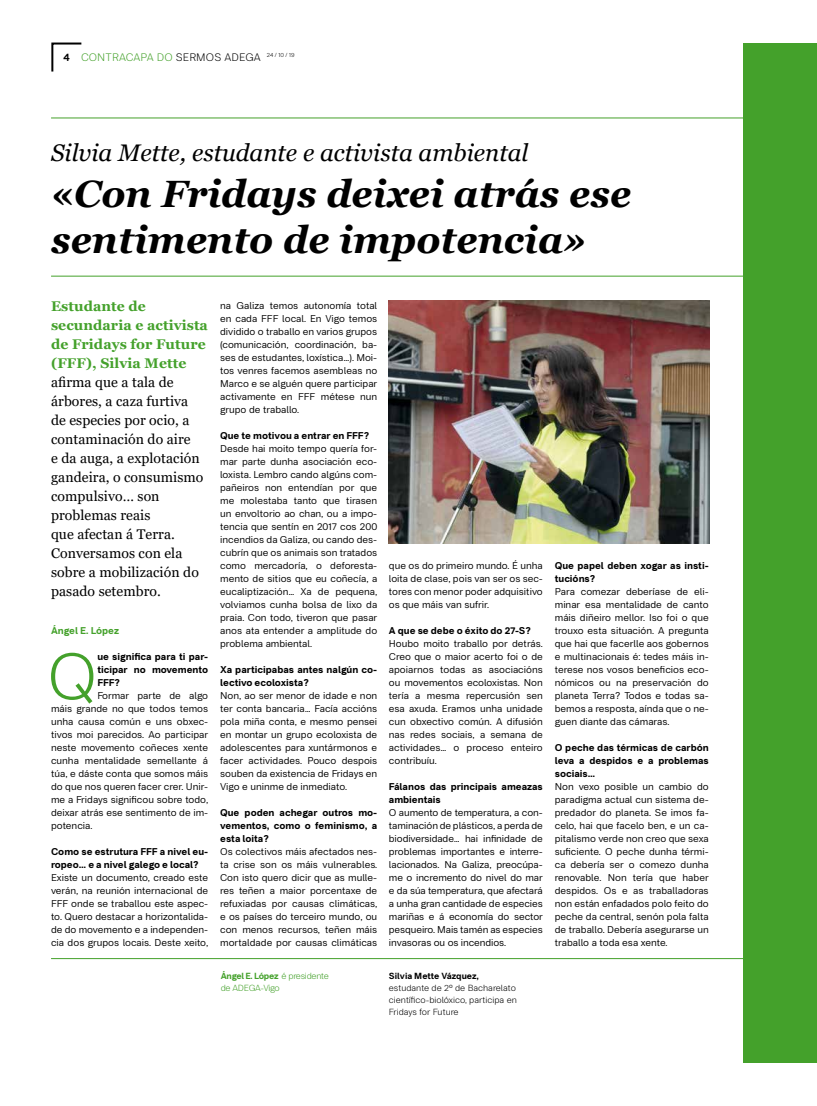
<style>
.page{position:relative;width:817px;height:1106px;background:#fff}
.page>*{position:absolute;margin:0;border:0;box-sizing:border-box;transform-origin:0 0}
.t1{font:300 66.5px "Mais Grotesk";color:#44a12b}
.t2{font:italic 700 38px/45.6px "Georgia";color:#000}
.t3{font:italic 24px "Georgia";color:#000}
.t4{font:14px/19px "Georgia";letter-spacing:.005em;color:#000}
.t5{font:700 14px/19px "Georgia";letter-spacing:.005em;color:#44a12b}
.t6{font:300 11px "Mais Grotesk";letter-spacing:.01em;color:#44a12b}
.t7{font:10px/13px "Mais Grotesk";color:#000;text-align:justify}
.t8{font:700 10px/13px "Mais Grotesk";color:#000}
.t9{font:700 10px "Mais Grotesk";color:#44a12b}
.t10{font:300 9px/12px "Mais Grotesk";color:#000;text-align:justify}
.t11{font:300 9px/12px "Mais Grotesk";letter-spacing:-.03em;color:#44a12b}
.t12{font:700 9px "Mais Grotesk";color:#000}
.s1{font-weight:600;color:#000}
.s2{color:#000}
.s3{font-style:normal}
.s4{font-weight:700}
</style>
<div class="page">
<hr style="left:51px;top:118px;width:765px;height:1px;background:#44a12b">
<hr style="left:51px;top:276px;width:765px;height:1px;background:#44a12b">
<hr style="left:51px;top:958px;width:765px;height:1px;background:#44a12b">
<svg style="left:51px;top:42px;width:31px;height:30px"></svg>
<img style="left:389px;top:300px;width:320px;height:243px">
<div style="left:742px;top:44px;width:74px;height:1019px;background:#44a12b"></div>
<p class="t6" style="left:64px;top:51px;width:232px"><span class="s1">4</span> CONTRACAPA DO <span class="s2">SERMOS ADEGA</span> <sup>24</sup> <sup>/</sup> <sup>10</sup> <sup>/</sup> <sup>19</sup></p>
<h3 class="t3" style="left:51px;top:138px;width:478px">Silvia Mette, estudante e activista ambiental</h3>
<h2 class="t2" style="left:51px;top:171px;width:581px"><span class="s3">«</span>Con Fridays deixei atrás ese sentimento de impotencia»</h2>
<h3 class="t5" style="left:51px;top:297px;width:158px">Estudante de secundaria e activista de Fridays for Future (FFF), Silvia Mette</h3>
<p class="t4" style="left:51px;top:373px;width:154px">afirma que a tala de árbores, a caza furtiva de especies por ocio, a contaminación do aire<br>e da auga, a explotación gandeira, o consumismo compulsivo… son problemas reais<br>que afectan á Terra.<br>Conversamos con ela sobre a mobilización do pasado setembro.</p>
<p class="t9" style="left:51px;top:624px;width:69px">Ángel E. López</p>
<h1 class="t1" style="left:47px;top:638px;width:52px">Q</h1>
<p class="t8" style="left:97px;top:649px;width:112px;text-align:justify">ue significa para ti par&shy;ticipar no movemento FFF?</p>
<p class="t7" style="left:51px;top:689px;width:158px;text-indent:46px">Formar parte de algo máis grande no que todos temos unha causa común e uns obxec&shy;tivos moi parecidos. Ao participar neste movemento coñeces xente cunha mentalidade semellante á túa, e dáste conta que somos máis do que nos queren facer crer. Unir&shy;me a Fridays significou sobre todo, deixar atrás ese sentimento de im&shy;potencia.</p>
<p class="t8" style="left:51px;top:844px;width:158px">Como se estrutura FFF a nivel eu&shy;ropeo... e a nivel galego e local?</p>
<p class="t7" style="left:51px;top:871px;width:158px">Existe un documento, creado este verán, na reunión internacional de FFF onde se traballou este aspec&shy;to. Quero destacar a horizontalida&shy;de do movemento e a independen&shy;cia dos grupos locais. Deste xeito,</p>
<p class="t7" style="left:220px;top:299px;width:159px">na Galiza temos autonomía total en cada FFF local. En Vigo temos dividido o traballo en varios grupos (comunicación, coordinación, ba&shy;ses de estudantes, loxística…). Moi&shy;tos venres facemos asembleas no Marco e se alguén quere participar activamente en FFF métese nun grupo de traballo.</p>
<p class="t8" style="left:220px;top:428px;width:151px">Que te motivou a entrar en FFF?</p>
<p class="t7" style="left:220px;top:442px;width:159px">Desde hai moito tempo quería for&shy;mar parte dunha asociación eco&shy;loxista. Lembro cando algúns com&shy;pañeiros non entendían por que me molestaba tanto que tirasen un envoltorio ao chan, ou a impo&shy;tencia que sentín en 2017 cos 200 incendios da Galiza, ou cando des&shy;cubrín que os animais son tratados como mercadoría, o deforesta&shy;mento de sitios que eu coñecía, a eucaliptización… Xa de pequena, volviamos cunha bolsa de lixo da praia. Con todo, tiveron que pasar anos ata entender a amplitude do problema ambiental.</p>
<p class="t8" style="left:220px;top:662px;width:158px">Xa participabas antes nalgún co&shy;lectivo ecoloxista?</p>
<p class="t7" style="left:220px;top:689px;width:158px">Non, ao ser menor de idade e non ter conta bancaria... Facía accións pola miña conta, e mesmo pensei en montar un grupo ecoloxista de adolescentes para xuntármonos e facer actividades. Pouco despois souben da existencia de Fridays en Vigo e uninme de inmediato.</p>
<p class="t8" style="left:220px;top:805px;width:158px;text-align:justify">Que poden achegar outros mo&shy;vementos, como o feminismo, a esta loita?</p>
<p class="t7" style="left:220px;top:845px;width:159px">Os colectivos máis afectados nes&shy;ta crise son os máis vulnerables.<br>Con isto quero dicir que as mulle&shy;res teñen a maior porcentaxe de refuxiadas por causas climáticas, e os países do terceiro mundo, ou con menos recursos, teñen máis mortaldade por causas climáticas</p>
<p class="t11" style="left:221px;top:970px;width:109px"><span class="s4">Ángel E. López</span> é presidente de ADEGA-Vigo</p>
<p class="t7" style="left:389px;top:559px;width:155px">que os do primeiro mundo. É unha loita de clase, pois van ser os sec&shy;tores con menor poder adquisitivo os que máis van sufrir.</p>
<p class="t8" style="left:389px;top:623px;width:143px">A que se debe o éxito do 27-S?</p>
<p class="t7" style="left:389px;top:637px;width:155px">Houbo moito traballo por detrás.<br>Creo que o maior acerto foi o de apoiarnos todas as asociacións ou movementos ecoloxistas. Non tería a mesma repercusión sen esa axuda. Eramos unha unidade cun obxectivo común. A difusión nas redes sociais, a semana de actividades... o proceso enteiro contribuíu.</p>
<p class="t8" style="left:389px;top:779px;width:155px">Fálanos das principais ameazas ambientais</p>
<p class="t7" style="left:389px;top:806px;width:155px">O aumento de temperatura, a con&shy;taminación de plásticos, a perda de biodiversidade… hai infinidade de problemas importantes e interre&shy;lacionados. Na Galiza, preocúpa&shy;me o incremento do nivel do mar e da súa temperatura, que afectará a unha gran cantidade de especies mariñas e á economía do sector pesqueiro. Mais tamén as especies invasoras ou os incendios.</p>
<p class="t12" style="left:389px;top:970px;width:92px">Silvia Mette Vázquez,</p>
<p class="t10" style="left:389px;top:982px;width:129px">estudante de 2º de Bacharelato científico-biolóxico, participa en Fridays for Future</p>
<p class="t8" style="left:554px;top:558px;width:155px">Que papel deben xogar as insti&shy;tucións?</p>
<p class="t7" style="left:554px;top:585px;width:155px">Para comezar deberíase de eli&shy;minar esa mentalidade de canto máis diñeiro mellor. Iso foi o que trouxo esta situación. A pregunta que hai que facerlle aos gobernos e multinacionais é: tedes máis in&shy;terese nos vosos beneficios eco&shy;nómicos ou na preservación do planeta Terra? Todos e todas sa&shy;bemos a resposta, aínda que o ne&shy;guen diante das cámaras.</p>
<p class="t8" style="left:554px;top:740px;width:155px;text-align:justify">O peche das térmicas de carbón leva a despidos e a problemas sociais...</p>
<p class="t7" style="left:554px;top:780px;width:155px">Non vexo posible un cambio do paradigma actual cun sistema de&shy;predador do planeta. Se imos fa&shy;celo, hai que facelo ben, e un ca&shy;pitalismo verde non creo que sexa suficiente. O peche dunha térmi&shy;ca debería ser o comezo dunha renovable. Non tería que haber despidos. Os e as traballadoras non están enfadados polo feito do peche da central, senón pola falta de traballo. Debería asegurarse un traballo a toda esa xente.</p>
</div>
